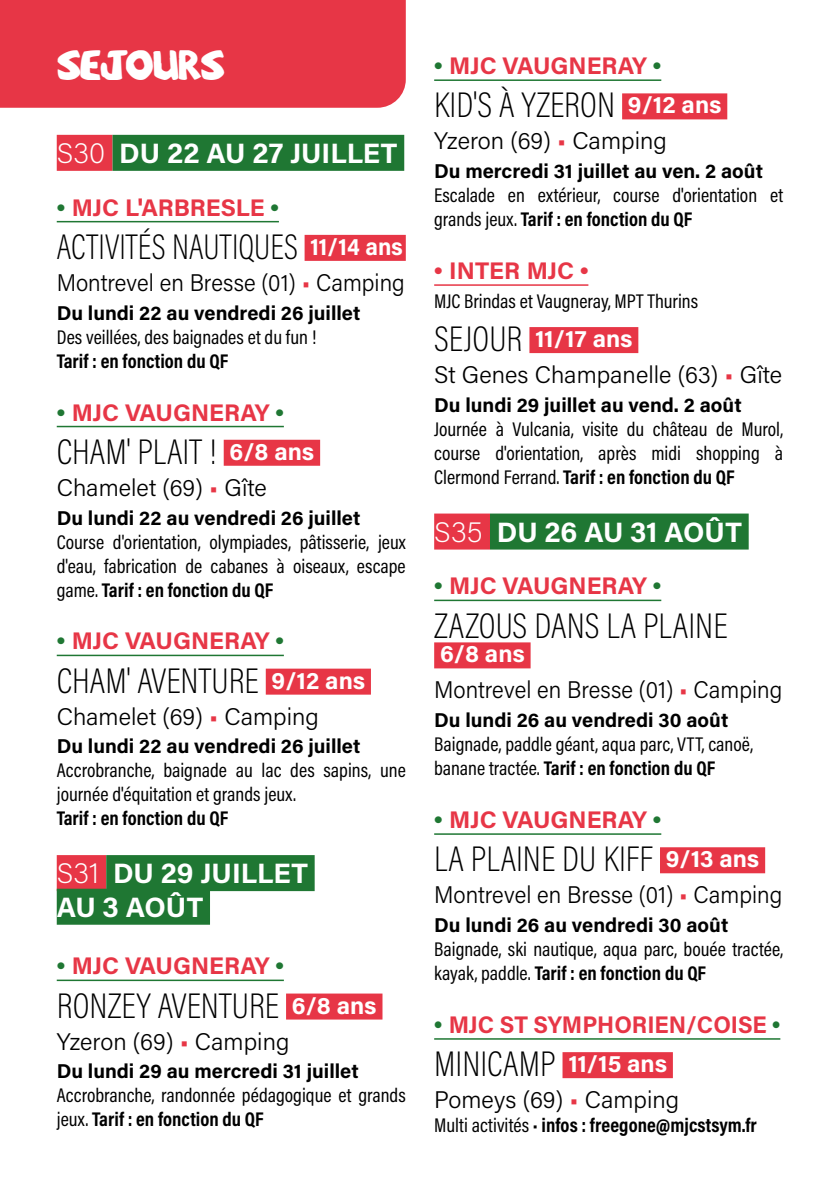
<style>
.page{position:relative;width:840px;height:1191px;background:#fff}
.page>*{position:absolute;margin:0;border:0;box-sizing:border-box;transform-origin:0 0}
.t1{font:200 36px "Acumin Pro Cond";color:#000}
.t2{font:200 36px "Acumin Pro Cond";color:#000;scale:.94 1}
.t3{font:34px "s Ou Th Afirkas 2100";color:#fff}
.t4{font:700 28px/33.6px "Acumin Pro";color:#fff}
.t5{font:300 24px/36px "Acumin Pro";color:#000}
.t6{font:700 24px "Acumin Pro";color:#e73646}
.t7{font:300 24px/36px "Acumin Pro";color:#000;scale:.94 1}
.t8{font:700 24px "Acumin Pro";color:#e73646;scale:.96 1}
.t9{font:20px/24px "Acumin Pro Cond";color:#000}
.t10{font:700 20px "Acumin Pro";color:#000}
.t11{font:700 20px "Acumin Pro Cond";color:#000}
.s1{font-weight:200}
.s2{font-family:"Arial";color:#1f7733}
.s3{font-family:"Acumin Pro";font-weight:700;font-size:24px;color:#fff}
.s4{font-weight:500;color:#e73646}
.s5{font-weight:700}
.s6{font-family:"Arial"}
.s7{font-family:"Acumin Pro Cond";font-weight:200;font-size:36px}
.s8{font-weight:700;color:#fff}
.s9{font-weight:400}
</style>
<div class="page">
<div style="left:0;top:0;width:405px;height:108px;background:#e73646"></div>
<div style="left:57px;top:135px;width:55px;height:36px;background:#e73646"></div>
<div style="left:112px;top:135px;width:292px;height:36px;background:#1f7733"></div>
<hr style="left:57px;top:221px;width:222px;height:1px;background:#1f7733">
<div style="left:304px;top:235px;width:101px;height:26px;background:#e73646"></div>
<hr style="left:57px;top:426px;width:227px;height:1px;background:#1f7733">
<div style="left:223px;top:440px;width:97px;height:26px;background:#e73646"></div>
<hr style="left:57px;top:654px;width:227px;height:2px;background:#1f7733">
<div style="left:265px;top:668px;width:106px;height:26px;background:#e73646"></div>
<div style="left:57px;top:855px;width:49px;height:36px;background:#e73646"></div>
<div style="left:106px;top:855px;width:208px;height:36px;background:#1f7733"></div>
<div style="left:57px;top:888px;width:153px;height:36px;background:#1f7733"></div>
<hr style="left:57px;top:979px;width:227px;height:2px;background:#1f7733">
<div style="left:286px;top:993px;width:96px;height:26px;background:#e73646"></div>
<hr style="left:434px;top:79px;width:227px;height:2px;background:#1f7733">
<div style="left:621px;top:93px;width:105px;height:26px;background:#e73646"></div>
<hr style="left:434px;top:284px;width:154px;height:2px;background:#e73646">
<div style="left:529px;top:327px;width:109px;height:26px;background:#e73646"></div>
<div style="left:434px;top:513px;width:55px;height:36px;background:#e73646"></div>
<div style="left:489px;top:513px;width:259px;height:36px;background:#1f7733"></div>
<hr style="left:434px;top:599px;width:227px;height:2px;background:#1f7733">
<div style="left:434px;top:642px;width:96px;height:26px;background:#e73646"></div>
<hr style="left:434px;top:833px;width:227px;height:2px;background:#1f7733">
<div style="left:659px;top:847px;width:105px;height:26px;background:#e73646"></div>
<hr style="left:434px;top:1038px;width:345px;height:1px;background:#1f7733">
<div style="left:562px;top:1052px;width:110px;height:26px;background:#e73646"></div>
<h2 class="t3" style="left:58px;top:49px;width:168px">SEJOURS</h2>
<h3 class="t4" style="left:57px;top:135px;width:342px"><span class="s1">S30</span> DU 22 AU 27 JUILLET</h3>
<p class="t6" style="left:57px;top:190px;width:223px"><span class="s2">•</span> MJC L'ARBRESLE <span class="s2">•</span></p>
<h1 class="t2" style="left:57px;top:223px;width:369px">ACTIVITÉS NAUTIQUES <span class="s3">11/14 ans</span></h1>
<p class="t7" style="left:57px;top:263px;width:371px">Montrevel en Bresse (01) <span class="s4">•</span> Camping</p>
<p class="t10" style="left:57px;top:299px;width:305px">Du lundi 22 au vendredi 26 juillet</p>
<p class="t9" style="left:57px;top:324px;width:261px">Des veillées, des baignades et du fun !</p>
<p class="t11" style="left:57px;top:347px;width:173px">Tarif : en fonction du QF</p>
<p class="t6" style="left:57px;top:395px;width:228px"><span class="s2">•</span> MJC VAUGNERAY <span class="s2">•</span></p>
<h1 class="t1" style="left:57px;top:428px;width:259px">CHAM' PLAIT ! <span class="s3">6/8 ans</span></h1>
<p class="t5" style="left:57px;top:468px;width:211px">Chamelet (69) <span class="s4">•</span> Gîte</p>
<p class="t10" style="left:57px;top:503px;width:305px">Du lundi 22 au vendredi 26 juillet</p>
<p class="t9" style="left:57px;top:529px;width:350px;text-align:justify">Course d'orientation, olympiades, pâtisserie, jeux d'eau, fabrication de cabanes à oiseaux, escape game. <span class="s5">Tarif : en fonction du QF</span></p>
<p class="t6" style="left:57px;top:624px;width:228px"><span class="s2">•</span> MJC VAUGNERAY <span class="s2">•</span></p>
<h1 class="t1" style="left:57px;top:657px;width:310px">CHAM' AVENTURE <span class="s3">9/12 ans</span></h1>
<p class="t5" style="left:57px;top:697px;width:263px">Chamelet (69) <span class="s4">•</span> Camping</p>
<p class="t10" style="left:57px;top:732px;width:305px">Du lundi 22 au vendredi 26 juillet</p>
<p class="t9" style="left:57px;top:758px;width:350px">Accrobranche, baignade au lac des sapins, une journée d'équitation et grands jeux.</p>
<p class="t11" style="left:57px;top:805px;width:173px">Tarif : en fonction du QF</p>
<h3 class="t4" style="left:57px;top:855px;width:252px"><span class="s1">S31</span> DU 29 JUILLET<br>AU 3 AOÛT</h3>
<p class="t6" style="left:57px;top:949px;width:228px"><span class="s2">•</span> MJC VAUGNERAY <span class="s2">•</span></p>
<h1 class="t1" style="left:57px;top:982px;width:321px">RONZEY AVENTURE <span class="s3">6/8 ans</span></h1>
<p class="t5" style="left:57px;top:1022px;width:234px">Yzeron (69) <span class="s4">•</span> Camping</p>
<p class="t10" style="left:57px;top:1057px;width:303px">Du lundi 29 au mercredi 31 juillet</p>
<p class="t9" style="left:57px;top:1083px;width:350px">Accrobranche, randonnée pédagogique et grands jeux. <span class="s5">Tarif : en fonction du QF</span></p>
<p class="t6" style="left:434px;top:49px;width:228px"><span class="s2">•</span> MJC VAUGNERAY <span class="s2">•</span></p>
<h1 class="t1" style="left:434px;top:82px;width:288px">KID'S À YZERON <span class="s3">9/12 ans</span></h1>
<p class="t5" style="left:434px;top:122px;width:234px">Yzeron (69) <span class="s4">•</span> Camping</p>
<p class="t10" style="left:434px;top:157px;width:330px">Du mercredi 31 juillet au ven. 2 août</p>
<p class="t9" style="left:434px;top:183px;width:350px">Escalade en extérieur, course d'orientation et grands jeux. <span class="s5">Tarif : en fonction du QF</span></p>
<p class="t6" style="left:434px;top:254px;width:156px"><span class="s6">•</span> INTER MJC <span class="s6">•</span></p>
<p class="t9" style="left:434px;top:288px;width:265px">MJC Brindas et Vaugneray, MPT Thurins</p>
<p class="t5" style="left:434px;top:320px;width:349px"><span class="s7">SEJOUR</span> <span class="s8">11/17 ans<br></span>St Genes Champanelle (63) <span class="s4">•</span> Gîte</p>
<p class="t10" style="left:434px;top:391px;width:309px">Du lundi 29 juillet au vend. 2 août</p>
<p class="t9" style="left:434px;top:416px;width:350px;text-align:justify">Journée à Vulcania, visite du château de Murol, course d'orientation, après midi shopping à Clermond Ferrand. <span class="s5">Tarif : en fonction du QF</span></p>
<h3 class="t4" style="left:434px;top:514px;width:309px"><span class="s1">S35</span> DU 26 AU 31 AOÛT</h3>
<p class="t6" style="left:434px;top:569px;width:228px"><span class="s2">•</span> MJC VAUGNERAY <span class="s2">•</span></p>
<h1 class="t1" style="left:434px;top:602px;width:295px">ZAZOUS DANS LA PLAINE</h1>
<p class="t7" style="left:434px;top:635px;width:371px"><span class="s8">6/8 ans<br></span>Montrevel en Bresse (01) <span class="s4">•</span> Camping</p>
<p class="t10" style="left:434px;top:706px;width:295px">Du lundi 26 au vendredi 30 août</p>
<p class="t9" style="left:434px;top:732px;width:320px">Baignade, paddle géant, aqua parc, VTT, canoë, banane tractée. <span class="s5">Tarif : en fonction du QF</span></p>
<p class="t6" style="left:434px;top:802px;width:228px"><span class="s2">•</span> MJC VAUGNERAY <span class="s2">•</span></p>
<h1 class="t1" style="left:434px;top:836px;width:326px">LA PLAINE DU KIFF <span class="s3">9/13 ans</span></h1>
<p class="t7" style="left:434px;top:876px;width:371px">Montrevel en Bresse (01) <span class="s4">•</span> Camping</p>
<p class="t10" style="left:434px;top:911px;width:295px">Du lundi 26 au vendredi 30 août</p>
<p class="t9" style="left:434px;top:936px;width:350px">Baignade, ski nautique, aqua parc, bouée tractée, kayak, paddle. <span class="s5">Tarif : en fonction du QF</span></p>
<p class="t8" style="left:434px;top:1007px;width:362px"><span class="s2">•</span> MJC ST SYMPHORIEN/COISE <span class="s2">•</span></p>
<h1 class="t1" style="left:434px;top:1040px;width:234px">MINICAMP <span class="s3">11/15 ans</span></h1>
<p class="t5" style="left:434px;top:1080px;width:246px">Pomeys (69) <span class="s4">•</span> Camping</p>
<p class="t11" style="left:434px;top:1112px;width:324px"><span class="s9">Multi activités •</span> infos : freegone@mjcstsym.fr</p>
</div>
